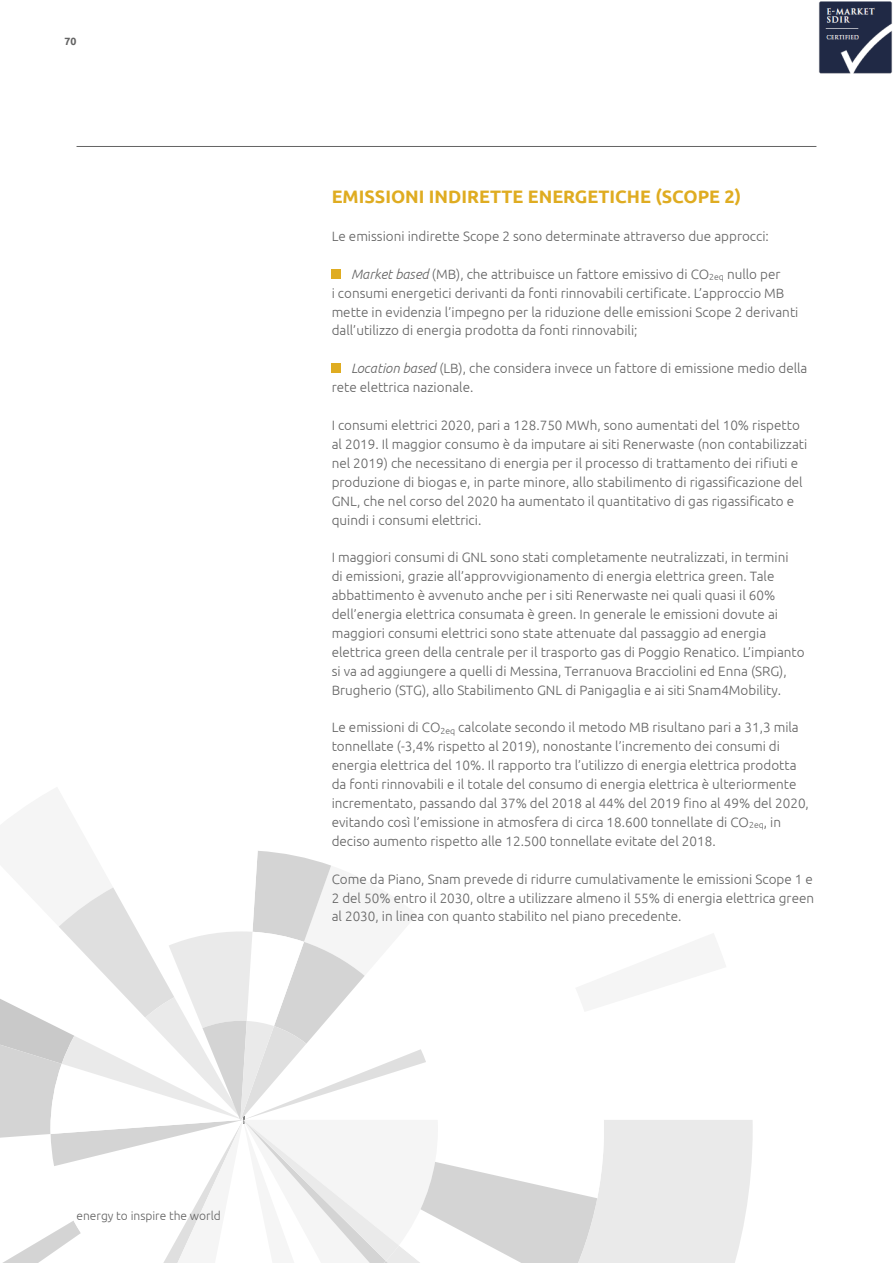
<style>
.page{position:relative;width:893px;height:1263px;background:#fff}
.page>*{position:absolute;margin:0;border:0;box-sizing:border-box;transform-origin:0 0}
.t1{font:700 18px "Ubuntu";color:#dfac21}
.t2{font:300 13.5px/18.9px "Ubuntu";color:#636363}
.t3{font:300 12px "Ubuntu";color:#636363}
.t4{font:700 10.5px "Ubuntu";color:#636363}
.s1{font-style:italic}
</style>
<div class="page">
<svg style="left:0;top:851px;width:753px;height:412px"></svg>
<div style="left:332px;top:269px;width:9px;height:10px;background:#dfac21"></div>
<div style="left:332px;top:364px;width:9px;height:9px;background:#dfac21"></div>
<hr style="left:77px;top:146px;width:739px;height:1px;background:#636363">
<img style="left:819px;top:1px;width:73px;height:73px">
<p class="t4" style="left:65px;top:35px;width:13px">70</p>
<h1 class="t1" style="left:332px;top:186px;width:411px">EMISSIONI INDIRETTE ENERGETICHE (SCOPE 2)</h1>
<p class="t2" style="left:332px;top:226px;width:439px">Le emissioni indirette Scope 2 sono determinate attraverso due approcci:</p>
<p class="t2" style="left:332px;top:264px;width:468px;text-indent:19px"><span class="s1">Market based</span> (MB), che attribuisce un fattore emissivo di CO<sub>2eq</sub> nullo per<br>i consumi energetici derivanti da fonti rinnovabili certificate. L’approccio MB mette in evidenzia l’impegno per la riduzione delle emissioni Scope 2 derivanti dall’utilizzo di energia prodotta da fonti rinnovabili;</p>
<p class="t2" style="left:332px;top:359px;width:477px;text-indent:19px"><span class="s1">Location based</span> (LB), che considera invece un fattore di emissione medio della rete elettrica nazionale.</p>
<p class="t2" style="left:332px;top:415px;width:477px">I consumi elettrici 2020, pari a 128.750 MWh, sono aumentati del 10% rispetto al 2019. Il maggior consumo è da imputare ai siti Renerwaste (non contabilizzati nel 2019) che necessitano di energia per il processo di trattamento dei rifiuti e produzione di biogas e, in parte minore, allo stabilimento di rigassificazione del GNL, che nel corso del 2020 ha aumentato il quantitativo di gas rigassificato e quindi i consumi elettrici.</p>
<p class="t2" style="left:332px;top:548px;width:474px">I maggiori consumi di GNL sono stati completamente neutralizzati, in termini<br>di emissioni, grazie all’approvvigionamento di energia elettrica green. Tale abbattimento è avvenuto anche per i siti Renerwaste nei quali quasi il 60% dell’energia elettrica consumata è green. In generale le emissioni dovute ai maggiori consumi elettrici sono state attenuate dal passaggio ad energia elettrica green della centrale per il trasporto gas di Poggio Renatico. L’impianto si va ad aggiungere a quelli di Messina, Terranuova Bracciolini ed Enna (SRG), Brugherio (STG), allo Stabilimento GNL di Panigaglia e ai siti Snam4Mobility.</p>
<p class="t2" style="left:332px;top:718px;width:479px">Le emissioni di CO<sub>2eq</sub> calcolate secondo il metodo MB risultano pari a 31,3 mila tonnellate (-3,4% rispetto al 2019), nonostante l’incremento dei consumi di energia elettrica del 10%. Il rapporto tra l’utilizzo di energia elettrica prodotta da fonti rinnovabili e il totale del consumo di energia elettrica è ulteriormente incrementato, passando dal 37% del 2018 al 44% del 2019 fino al 49% del 2020, evitando così l’emissione in atmosfera di circa 18.600 tonnellate di CO<sub>2eq</sub>, in deciso aumento rispetto alle 12.500 tonnellate evitate del 2018.</p>
<p class="t2" style="left:332px;top:869px;width:484px;text-align:justify">Come da Piano, Snam prevede di ridurre cumulativamente le emissioni Scope 1 e 2 del 50% entro il 2030, oltre a utilizzare almeno il 55% di energia elettrica green al 2030, in linea con quanto stabilito nel piano precedente.</p>
<p class="t3" style="left:77px;top:1209px;width:146px">energy to inspire the world</p>
</div>
